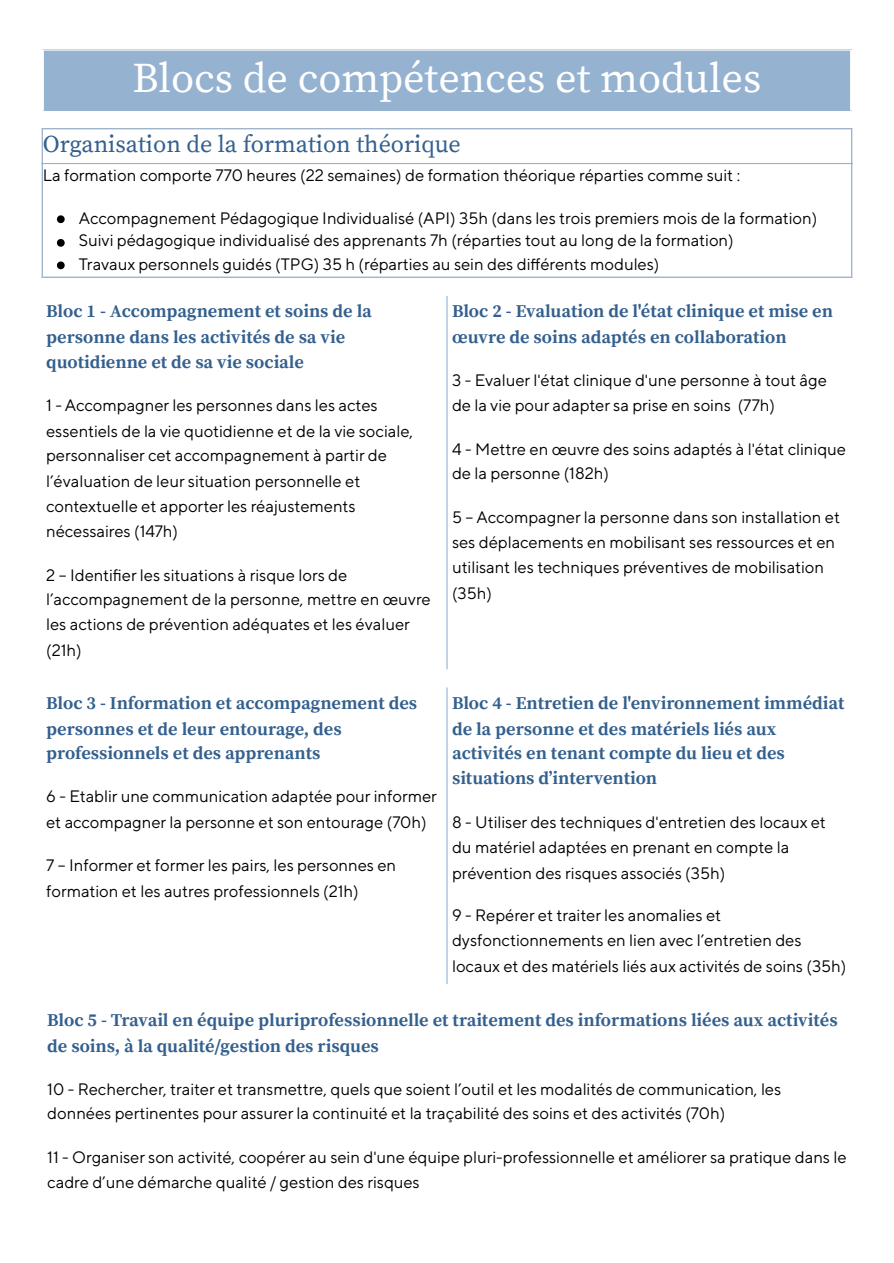
<style>
.page{position:relative;width:894px;height:1263px;background:#fff}
.page>*{position:absolute;margin:0;border:0;box-sizing:border-box;transform-origin:0 0}
.t1{font:42px "Source Serif Pro";color:#fff}
.t2{font:24px "Source Serif Pro";color:#34608e}
.t3{font:700 18px/25.3px "Source Serif Pro";color:#34608e}
.t4{font:16.5px/25.2px "TT Norms Pro";color:#000}
</style>
<div class="page">
<div style="left:42px;top:50px;width:809px;height:61px;background:#95b2d1"></div>
<hr style="left:44px;top:50px;width:805px;height:1px;background:#fff">
<hr style="left:42px;top:50px;width:2px;height:61px;background:#fff">
<hr style="left:849px;top:50px;width:3px;height:61px;background:#fff">
<svg style="left:57px;top:215px;width:8px;height:8px"></svg>
<svg style="left:57px;top:239px;width:8px;height:8px"></svg>
<svg style="left:57px;top:261px;width:8px;height:8px"></svg>
<hr style="left:42px;top:129px;width:1px;height:148px;background:#95b2d1">
<hr style="left:851px;top:129px;width:1px;height:148px;background:#95b2d1">
<hr style="left:42px;top:128px;width:810px;height:1px;background:#95b2d1">
<hr style="left:42px;top:163px;width:810px;height:1px;background:#95b2d1">
<hr style="left:42px;top:277px;width:810px;height:1px;background:#95b2d1">
<hr style="left:446px;top:296px;width:1px;height:373px;background:#95b2d1">
<hr style="left:446px;top:687px;width:1px;height:297px;background:#95b2d1">
<p class="t1" style="left:133px;top:54px;width:630px">Blocs de compétences et modules</p>
<p class="t2" style="left:43px;top:130px;width:419px">Organisation de la formation théorique</p>
<p class="t4" style="left:43px;top:163px;width:698px">La formation comporte 770 heures (22 semaines) de formation théorique réparties comme suit :</p>
<p class="t4" style="left:79px;top:206px;width:739px">Accompagnement Pédagogique Individualisé (API) 35h (dans les trois premiers mois de la formation)</p>
<p class="t4" style="left:79px;top:229px;width:656px">Suivi pédagogique individualisé des apprenants 7h (réparties tout au long de la formation)</p>
<p class="t4" style="left:79px;top:252px;width:582px">Travaux personnels guidés (TPG) 35 h (réparties au sein des différents modules)</p>
<h1 class="t3" style="left:46px;top:299px;width:327px">Bloc 1 - Accompagnement et soins de la personne dans les activités de sa vie quotidienne et de sa vie sociale</h1>
<p class="t4" style="left:46px;top:393px;width:368px">1 - Accompagner les personnes dans les actes essentiels de la vie quotidienne et de la vie sociale, personnaliser cet accompagnement à partir de l’évaluation de leur situation personnelle et contextuelle et apporter les réajustements nécessaires (147h)</p>
<p class="t4" style="left:46px;top:563px;width:386px">2 – Identifier les situations à risque lors de l’accompagnement de la personne, mettre en œuvre les actions de prévention adéquates et les évaluer (21h)</p>
<h1 class="t3" style="left:452px;top:299px;width:382px;line-height:25.8px">Bloc 2 - Evaluation de l'état clinique et mise en œuvre de soins adaptés en collaboration</h1>
<p class="t4" style="left:452px;top:368px;width:376px;line-height:24.8px">3 - Evaluer l'état clinique d'une personne à tout âge de la vie pour adapter sa prise en soins (77h)</p>
<p class="t4" style="left:452px;top:437px;width:395px;line-height:24.8px">4 - Mettre en œuvre des soins adaptés à l'état clinique de la personne (182h)</p>
<p class="t4" style="left:452px;top:505px;width:389px">5 – Accompagner la personne dans son installation et ses déplacements en mobilisant ses ressources et en utilisant les techniques préventives de mobilisation (35h)</p>
<h1 class="t3" style="left:452px;top:691px;width:394px">Bloc 4 - Entretien de l'environnement immédiat de la personne et des matériels liés aux activités en tenant compte du lieu et des situations d’intervention</h1>
<p class="t4" style="left:452px;top:810px;width:375px">8 - Utiliser des techniques d'entretien des locaux et du matériel adaptées en prenant en compte la prévention des risques associés (35h)</p>
<p class="t4" style="left:452px;top:904px;width:396px">9 - Repérer et traiter les anomalies et dysfonctionnements en lien avec l’entretien des locaux et des matériels liés aux activités de soins (35h)</p>
<h1 class="t3" style="left:47px;top:1008px;width:791px;line-height:25.8px">Bloc 5 - Travail en équipe pluriprofessionnelle et traitement des informations liées aux activités de soins, à la qualité/gestion des risques</h1>
<p class="t4" style="left:47px;top:1077px;width:735px;line-height:24.8px">10 - Rechercher, traiter et transmettre, quels que soient l’outil et les modalités de communication, les données pertinentes pour assurer la continuité et la traçabilité des soins et des activités (70h)</p>
<p class="t4" style="left:47px;top:1146px;width:800px;line-height:24.8px">11 - Organiser son activité, coopérer au sein d'une équipe pluri-professionnelle et améliorer sa pratique dans le cadre d’une démarche qualité / gestion des risques</p>
<h1 class="t3" style="left:46px;top:691px;width:372px">Bloc 3 - Information et accompagnement des personnes et de leur entourage, des professionnels et des apprenants</h1>
<p class="t4" style="left:46px;top:784px;width:392px;line-height:25.8px">6 - Etablir une communication adaptée pour informer et accompagner la personne et son entourage (70h)</p>
<p class="t4" style="left:46px;top:853px;width:351px;line-height:26px">7 – Informer et former les pairs, les personnes en formation et les autres professionnels (21h)</p>
</div>
